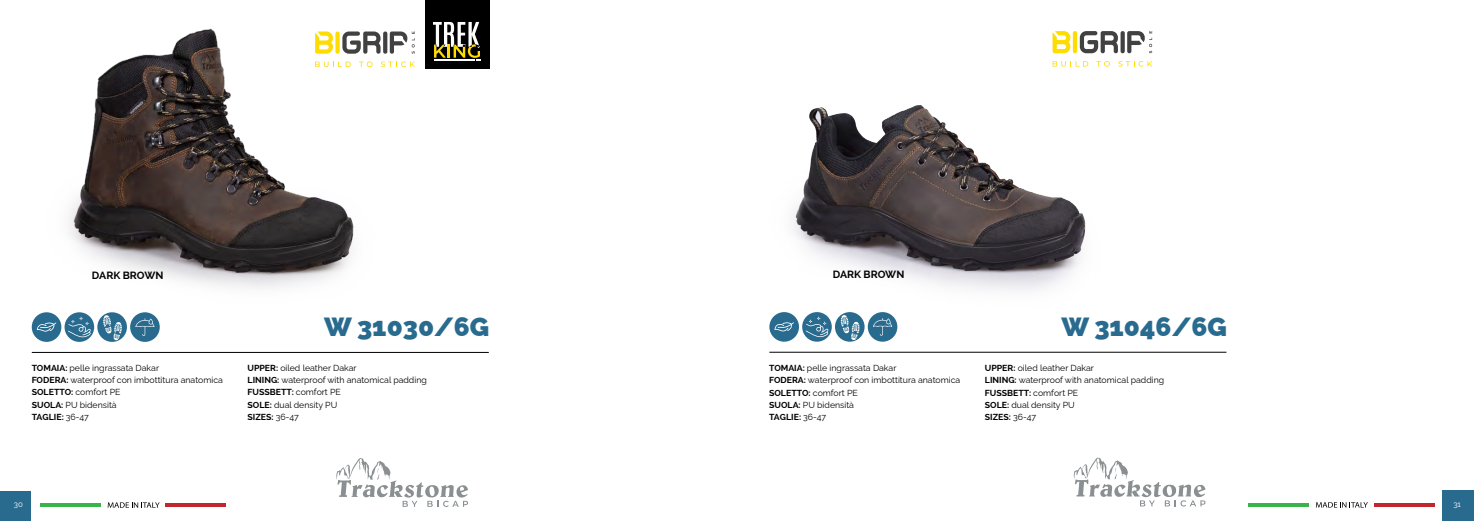
<style>
.page{position:relative;width:1474px;height:521px;background:#fff}
.page>*{position:absolute;margin:0;border:0;box-sizing:border-box;transform-origin:0 0}
.t1{font:900 26.25px "Raleway";color:#296b8f}
.t2{font:700 10.5px "Raleway";color:#000}
.t3{font:8.75px/12.2px "Raleway";color:#000}
.t4{font:7.88px "Raleway";color:#fff}
.s1{font-weight:700}
</style>
<div class="page">
<div style="left:0;top:491px;width:31px;height:30px;background:#296b8f"></div>
<img style="left:31px;top:28px;width:447px;height:325px">
<hr style="left:32px;top:352px;width:457px;height:1px;background:#000">
<svg style="left:315px;top:62px;width:36px;height:5px"></svg>
<svg style="left:359px;top:61px;width:13px;height:6px"></svg>
<svg style="left:381px;top:61px;width:34px;height:6px"></svg>
<svg style="left:315px;top:32px;width:100px;height:22px"></svg>
<svg style="left:32px;top:312px;width:128px;height:30px"></svg>
<svg style="left:108px;top:502px;width:52px;height:6px"></svg>
<hr style="left:40px;top:503px;width:61px;height:3px;background:#38b54a">
<hr style="left:165px;top:503px;width:61px;height:3px;background:#c2262e">
<svg style="left:336px;top:458px;width:132px;height:49px"></svg>
<div style="left:425px;top:0;width:64px;height:68px;background:#000"></div>
<svg style="left:433px;top:22px;width:47px;height:39px"></svg>
<div style="left:1442px;top:491px;width:31px;height:30px;background:#296b8f"></div>
<img style="left:793px;top:31px;width:360px;height:260px">
<hr style="left:769px;top:352px;width:457px;height:1px;background:#000">
<svg style="left:769px;top:312px;width:128px;height:30px"></svg>
<svg style="left:1316px;top:502px;width:51px;height:5px"></svg>
<hr style="left:1248px;top:503px;width:61px;height:3px;background:#38b54a">
<hr style="left:1373px;top:503px;width:61px;height:3px;background:#c2262e">
<svg style="left:1052px;top:61px;width:36px;height:6px"></svg>
<svg style="left:1096px;top:61px;width:13px;height:6px"></svg>
<svg style="left:1118px;top:61px;width:34px;height:6px"></svg>
<svg style="left:1052px;top:31px;width:100px;height:22px"></svg>
<svg style="left:1073px;top:457px;width:132px;height:49px"></svg>
<p class="t2" style="left:92px;top:269px;width:73px">DARK BROWN</p>
<p class="t3" style="left:32px;top:361px;width:193px"><span class="s1">TOMAIA:</span> pelle ingrassata Dakar<br><span class="s1">FODERA:</span> waterproof con imbottitura anatomica<br><span class="s1">SOLETTO:</span> comfort PE<br><span class="s1">SUOLA:</span> PU bidensità<br><span class="s1">TAGLIE:</span> 36-47</p>
<h1 class="t1" style="left:324px;top:306px;width:166px">W 31030/6G</h1>
<p class="t3" style="left:247px;top:361px;width:181px"><span class="s1">UPPER:</span> oiled leather Dakar<br><span class="s1">LINING:</span> waterproof with anatomical padding<br><span class="s1">FUSSBETT:</span> comfort PE<br><span class="s1">SOLE:</span> dual density PU<br><span class="s1">SIZES:</span> 36-47</p>
<p class="t4" style="left:14px;top:498px;width:11px">30</p>
<p class="t2" style="left:832px;top:269px;width:73px">DARK BROWN</p>
<h1 class="t1" style="left:1061px;top:306px;width:167px">W 31046/6G</h1>
<p class="t3" style="left:769px;top:361px;width:193px"><span class="s1">TOMAIA:</span> pelle ingrassata Dakar<br><span class="s1">FODERA:</span> waterproof con imbottitura anatomica<br><span class="s1">SOLETTO:</span> comfort PE<br><span class="s1">SUOLA:</span> PU bidensità<br><span class="s1">TAGLIE:</span> 36-47</p>
<p class="t3" style="left:984px;top:361px;width:181px"><span class="s1">UPPER:</span> oiled leather Dakar<br><span class="s1">LINING:</span> waterproof with anatomical padding<br><span class="s1">FUSSBETT:</span> comfort PE<br><span class="s1">SOLE:</span> dual density PU<br><span class="s1">SIZES:</span> 36-47</p>
<p class="t4" style="left:1453px;top:497px;width:9px">31</p>
</div>
